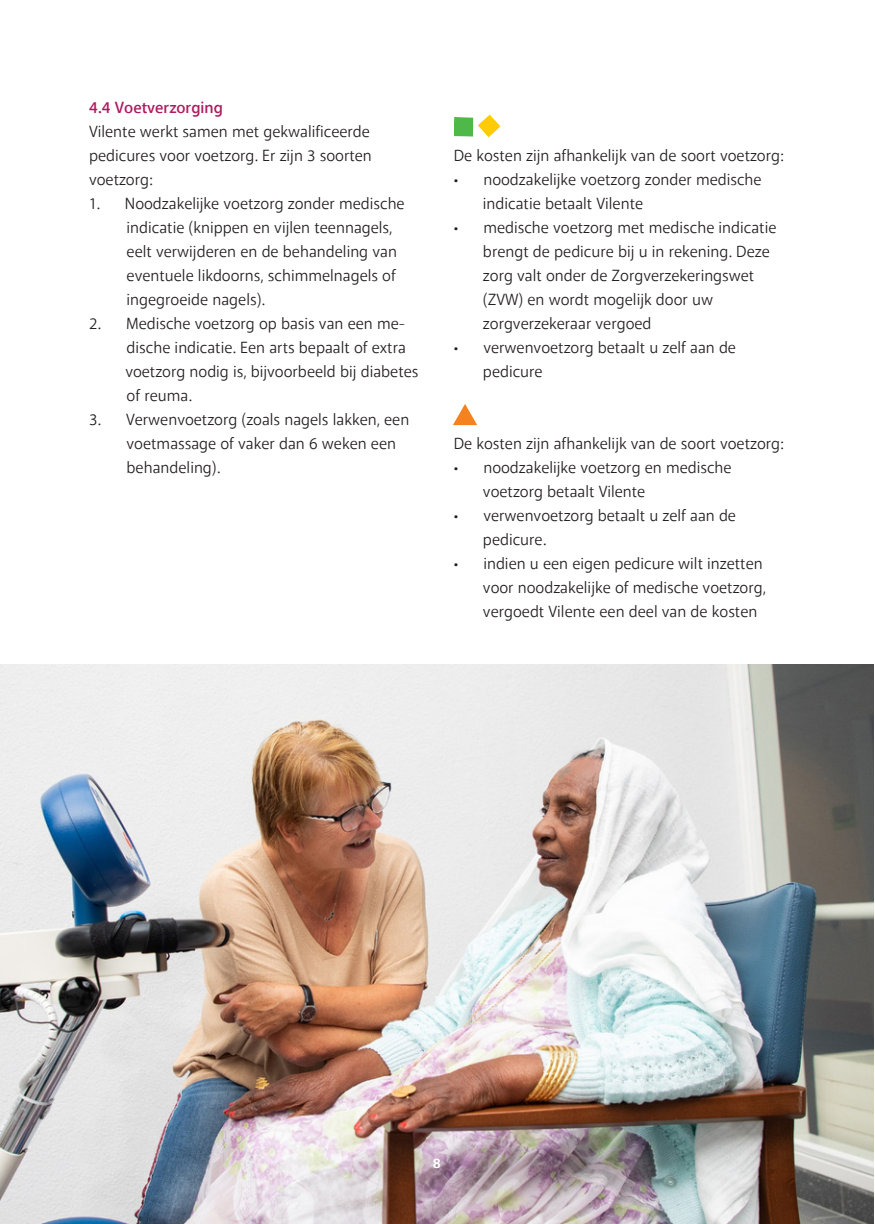
<style>
.page{position:relative;width:875px;height:1224px;background:#fff}
.page>*{position:absolute;margin:0;border:0;box-sizing:border-box;transform-origin:0 0}
.t1{font:16px/24px "Anago";color:#231f20}
.t2{font:500 16px "Anago";color:#ae1b60}
.t3{font:700 14px "Anago";color:#fff}
</style>
<div class="page">
<img style="left:0;top:665px;width:873px;height:558px">
<svg style="left:454px;top:114px;width:46px;height:23px"></svg>
<svg style="left:453px;top:404px;width:24px;height:21px"></svg>
<p class="t2" style="left:89px;top:100px;width:135px">4.4 Voetverzorging</p>
<p class="t1" style="left:89px;top:121px;width:284px;text-align:justify">Vilente werkt samen met gekwalificeerde pedicures voor voetzorg. Er zijn 3 soorten voetzorg:</p>
<p class="t1" style="left:126px;top:193px;width:279px;text-indent:-38px">1. Noodzakelijke voetzorg zonder medische indicatie (knippen en vijlen teennagels, eelt verwijderen en de behandeling van eventuele likdoorns, schimmelnagels of ingegroeide nagels).</p>
<p class="t1" style="left:125px;top:313px;width:294px;text-indent:-36px">2. Medische voetzorg op basis van een me&shy;dische indicatie. Een arts bepaalt of extra voetzorg nodig is, bijvoorbeeld bij diabetes of reuma.</p>
<p class="t1" style="left:126px;top:409px;width:284px;text-indent:-38px">3. Verwenvoetzorg (zoals nagels lakken, een voetmassage of vaker dan 6 weken een behandeling).</p>
<p class="t1" style="left:453px;top:145px;width:331px">De kosten zijn afhankelijk van de soort voetzorg:</p>
<p class="t1" style="left:482px;top:169px;width:280px;text-indent:-29px">• noodzakelijke voetzorg zonder medische indicatie betaalt Vilente</p>
<p class="t1" style="left:482px;top:217px;width:295px;text-indent:-29px">• medische voetzorg met medische indicatie brengt de pedicure bij u in rekening. Deze zorg valt onder de Zorgverzekeringswet (ZVW) en wordt mogelijk door uw zorgverzekeraar vergoed</p>
<p class="t1" style="left:482px;top:337px;width:254px;text-indent:-29px">• verwenvoetzorg betaalt u zelf aan de pedicure</p>
<p class="t1" style="left:453px;top:433px;width:331px">De kosten zijn afhankelijk van de soort voetzorg:</p>
<p class="t1" style="left:482px;top:457px;width:250px;text-indent:-29px">• noodzakelijke voetzorg en medische voetzorg betaalt Vilente</p>
<p class="t1" style="left:482px;top:505px;width:254px;text-indent:-29px">• verwenvoetzorg betaalt u zelf aan de pedicure.</p>
<p class="t1" style="left:482px;top:553px;width:284px;text-indent:-29px">• indien u een eigen pedicure wilt inzetten voor noodzakelijke of medische voetzorg, vergoedt Vilente een deel van de kosten</p>
<p class="t3" style="left:432px;top:1158px;width:10px">8</p>
</div>
